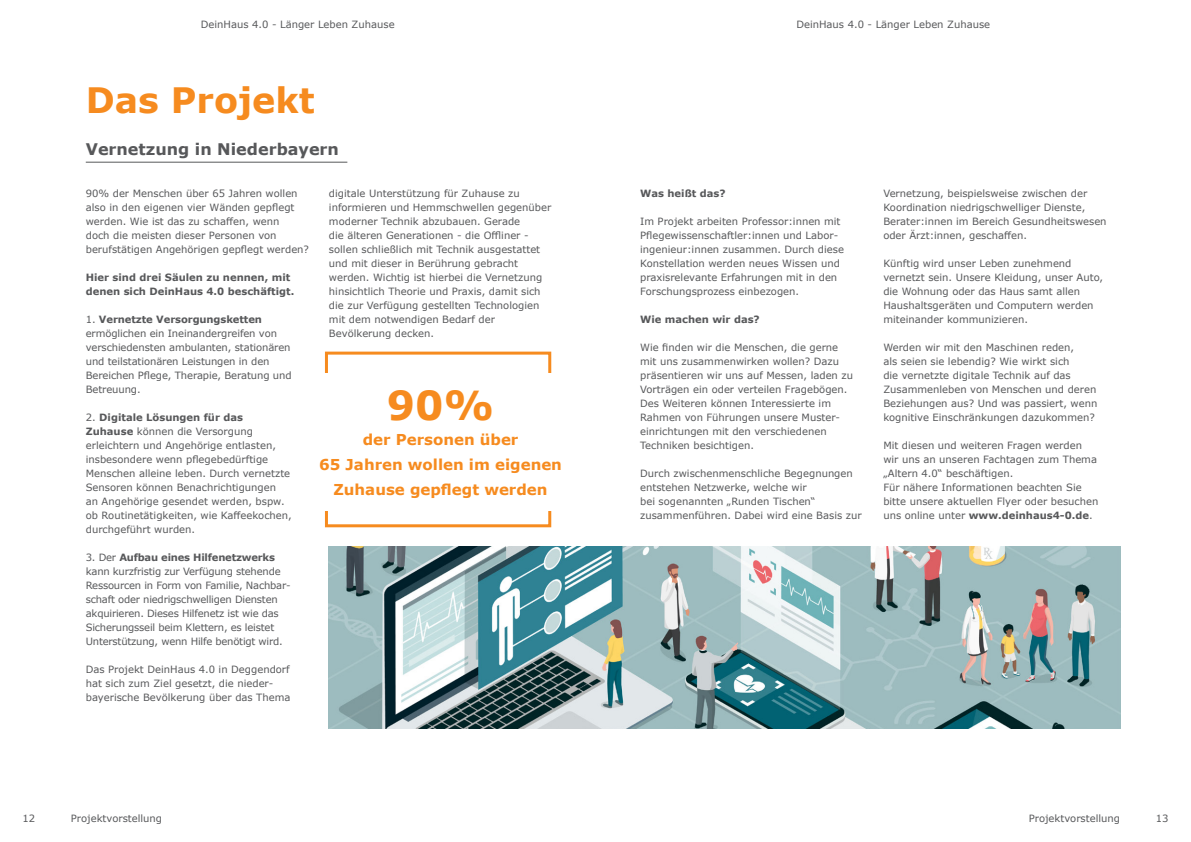
<style>
.page{position:relative;width:1191px;height:842px;background:#fff}
.page>*{position:absolute;margin:0;border:0;box-sizing:border-box;transform-origin:0 0}
.t1{font:700 40px "Verdana";color:#f68b1f}
.t2{font:700 35px "Verdana";color:#f68b1f}
.t3{font:700 16px "Verdana";color:#57585a}
.t4{font:700 15px/25px "Verdana";color:#f68b1f;text-align:center}
.t5{font:10px/14px "Verdana";color:#57585a}
.t6{font:10px/14px "Verdana";letter-spacing:-.02em;color:#57585a}
.t7{font:700 10px/14px "Verdana";color:#57585a}
.s1{font-weight:700}
</style>
<div class="page">
<hr style="left:86px;top:162px;width:261px;height:1px;background:#57585a">
<img style="left:329px;top:547px;width:791px;height:182px">
<div style="left:325px;top:352px;width:226px;height:175px;background:#fff;border:3px solid #f68b1f"></div>
<div style="left:316px;top:373px;width:248px;height:138px;background:#fff"></div>
<p class="t5" style="left:201px;top:17px;width:195px">DeinHaus 4.0 - Länger Leben Zuhause</p>
<p class="t5" style="left:796px;top:17px;width:195px">DeinHaus 4.0 - Länger Leben Zuhause</p>
<h2 class="t2" style="left:86px;top:75px;width:231px">Das Projekt</h2>
<h3 class="t3" style="left:86px;top:138px;width:255px">Vernetzung in Niederbayern</h3>
<p class="t5" style="left:86px;top:186px;width:225px">90% der Menschen über 65 Jahren wollen also in den eigenen vier Wänden gepflegt werden. Wie ist das zu schaffen, wenn<br>doch die meisten dieser Personen von berufstätigen Angehörigen gepflegt werden?</p>
<p class="t7" style="left:86px;top:270px;width:210px">Hier sind drei Säulen zu nennen, mit denen sich DeinHaus 4.0 beschäftigt.</p>
<p class="t5" style="left:86px;top:312px;width:207px">1. <span class="s1">Vernetzte Versorgungsketten </span>ermöglichen ein Ineinandergreifen von verschiedensten ambulanten, stationären und teilstationären Leistungen in den Bereichen Pflege, Therapie, Beratung und Betreuung.</p>
<p class="t5" style="left:86px;top:410px;width:208px">2. <span class="s1">Digitale Lösungen für das Zuhause</span> können die Versorgung erleichtern und Angehörige entlasten, insbesondere wenn pflegebedürftige Menschen alleine leben. Durch vernetzte Sensoren können Benachrichtigungen<br>an Angehörige gesendet werden, bspw. ob Routinetätigkeiten, wie Kaffeekochen, durchgeführt wurden.</p>
<p class="t6" style="left:86px;top:550px;width:206px">3. Der <span class="s1">Aufbau eines Hilfenetzwerks </span>kann kurzfristig zur Verfügung stehende Ressourcen in Form von Familie, Nachbar&shy;schaft oder niedrigschwelligen Diensten akquirieren. Dieses Hilfenetz ist wie das Sicherungsseil beim Klettern, es leistet Unterstützung, wenn Hilfe benötigt wird.</p>
<p class="t5" style="left:86px;top:662px;width:206px">Das Projekt DeinHaus 4.0 in Deggendorf hat sich zum Ziel gesetzt, die nieder&shy;bayerische Bevölkerung über das Thema</p>
<p class="t5" style="left:329px;top:186px;width:224px">digitale Unterstützung für Zuhause zu informieren und Hemmschwellen gegenüber moderner Technik abzubauen. Gerade<br>die älteren Generationen - die Offliner - sollen schließlich mit Technik ausgestattet und mit dieser in Berührung gebracht werden. Wichtig ist hierbei die Vernetzung hinsichtlich Theorie und Praxis, damit sich die zur Verfügung gestellten Technologien mit dem notwendigen Bedarf der Bevölkerung decken.</p>
<p class="t7" style="left:640px;top:186px;width:87px">Was heißt das?</p>
<p class="t5" style="left:640px;top:214px;width:205px">Im Projekt arbeiten Professor:innen mit Pflegewissenschaftler:innen und Labor&shy;ingenieur:innen zusammen. Durch diese Konstellation werden neues Wissen und praxisrelevante Erfahrungen mit in den Forschungsprozess einbezogen.</p>
<p class="t7" style="left:640px;top:312px;width:121px">Wie machen wir das?</p>
<p class="t5" style="left:640px;top:340px;width:214px">Wie finden wir die Menschen, die gerne mit uns zusammenwirken wollen? Dazu präsentieren wir uns auf Messen, laden zu Vorträgen ein oder verteilen Fragebögen.<br>Des Weiteren können Interessierte im Rahmen von Führungen unsere Muster&shy;einrichtungen mit den verschiedenen Techniken besichtigen.</p>
<p class="t5" style="left:640px;top:466px;width:223px">Durch zwischenmenschliche Begegnungen entstehen Netzwerke, welche wir<br>bei sogenannten „Runden Tischen“ zusammenführen. Dabei wird eine Basis zur</p>
<h1 class="t1" style="left:387px;top:377px;width:109px">90%</h1>
<h3 class="t4" style="left:319px;top:451px;width:244px">65 Jahren wollen im eigenen<br>Zuhause gepflegt werden</h3>
<h3 class="t4" style="left:363px;top:426px;width:157px">der Personen über</h3>
<p class="t5" style="left:883px;top:186px;width:225px">Vernetzung, beispielsweise zwischen der Koordination niedrigschwelliger Dienste, Berater:innen im Bereich Gesundheitswesen oder Ärzt:innen, geschaffen.</p>
<p class="t5" style="left:883px;top:256px;width:221px">Künftig wird unser Leben zunehmend vernetzt sein. Unsere Kleidung, unser Auto, die Wohnung oder das Haus samt allen Haushaltsgeräten und Computern werden miteinander kommunizieren.</p>
<p class="t5" style="left:883px;top:340px;width:216px">Werden wir mit den Maschinen reden,<br>als seien sie lebendig? Wie wirkt sich<br>die vernetzte digitale Technik auf das Zusammenleben von Menschen und deren Beziehungen aus? Und was passiert, wenn kognitive Einschränkungen dazukommen?</p>
<p class="t5" style="left:883px;top:438px;width:217px">Mit diesen und weiteren Fragen werden wir uns an unseren Fachtagen zum Thema „Altern 4.0“ beschäftigen.<br>Für nähere Informationen beachten Sie bitte unsere aktuellen Flyer oder besuchen uns online unter <span class="s1">www.deinhaus4-0.de</span>.</p>
<p class="t5" style="left:22px;top:811px;width:14px">12</p>
<p class="t5" style="left:71px;top:811px;width:93px">Projektvorstellung</p>
<p class="t5" style="left:1028px;top:811px;width:93px">Projektvorstellung</p>
<p class="t5" style="left:1155px;top:811px;width:14px">13</p>
</div>
